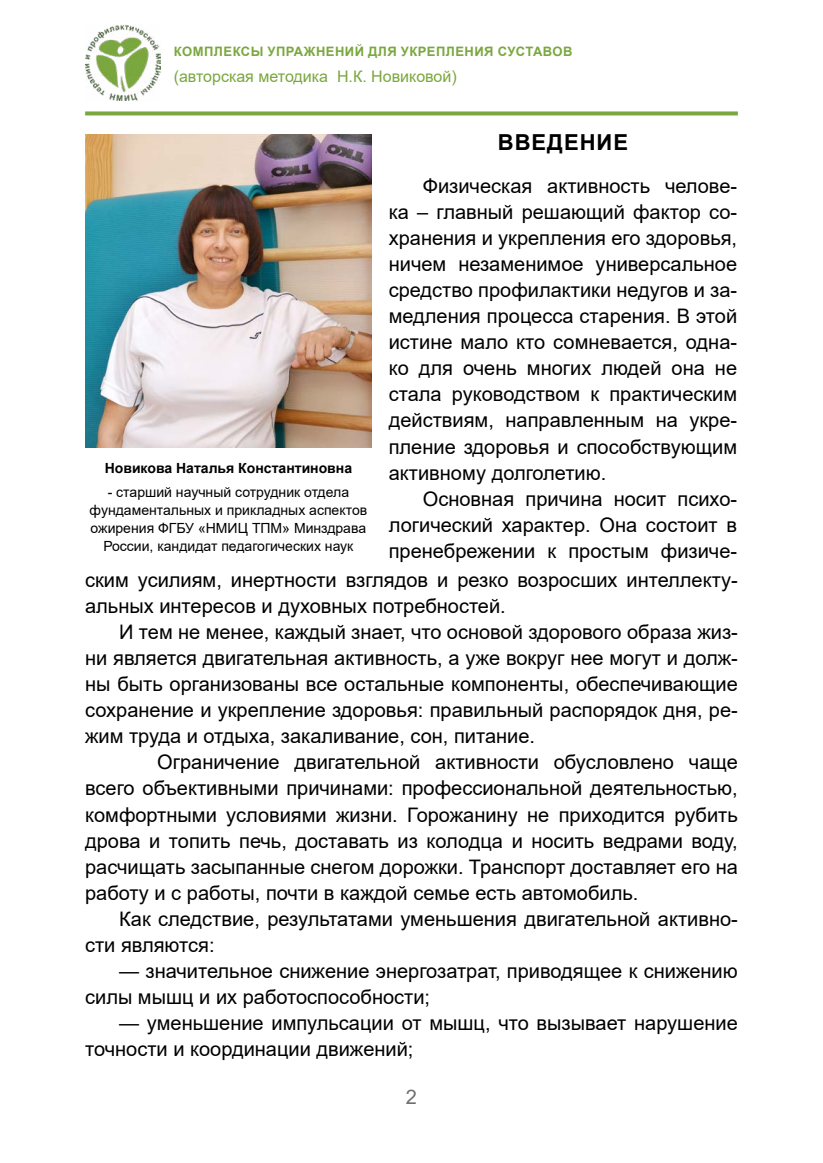
<style>
.page{position:relative;width:823px;height:1163px;background:#fff}
.page>*{position:absolute;margin:0;border:0;box-sizing:border-box;transform-origin:0 0}
.t1{font:700 22px "Arial";letter-spacing:.045em;color:#000}
.t2{font:20px/26px "Arial";color:#000}
.t3{font:20px "Arial";color:#706f6f}
.t4{font:16px "Arial";color:#7aa73e}
.t5{font:14px/18px "Arial";color:#000;text-align:center}
.t6{font:700 14px "Arial";color:#000}
.t7{font:700 13px "Arial";letter-spacing:.035em;color:#7aa73e}
</style>
<div class="page">
<img style="left:85px;top:24px;width:75px;height:77px">
<svg style="left:85px;top:111px;width:652px;height:4px;background:#89b154"></svg>
<img style="left:85px;top:134px;width:286px;height:313px">
<p class="t7" style="left:174px;top:42px;width:400px">КОМПЛЕКСЫ УПРАЖНЕНИЙ ДЛЯ УКРЕПЛЕНИЯ СУСТАВОВ</p>
<p class="t4" style="left:173px;top:65px;width:284px">(авторская методика Н.К. Новиковой)</p>
<p class="t6" style="left:105px;top:458px;width:249px">Новикова Наталья Константиновна</p>
<p class="t5" style="left:90px;top:483px;width:279px">- старший научный сотрудник отдела фундаментальных и прикладных аспектов ожирения ФГБУ «НМИЦ ТПМ» Минздрава России, кандидат педагогических наук</p>
<p class="t1" style="left:497px;top:127px;width:132px">ВВЕДЕНИЕ</p>
<p class="t2" style="left:388px;top:173px;width:350px;text-align:justify;text-indent:34px">Физическая активность челове&shy;ка – главный решающий фактор со&shy;хранения и укрепления его здоровья, ничем незаменимое универсальное средство профилактики недугов и за&shy;медления процесса старения. В этой истине мало кто сомневается, одна&shy;ко для очень многих людей она не стала руководством к практическим действиям, направленным на укре&shy;пление здоровья и способствующим активному долголетию.</p>
<p class="t2" style="left:388px;top:485px;width:350px;text-align:justify;text-indent:34px">Основная причина носит психо&shy;логический характер. Она состоит в пренебрежении к простым физиче-</p>
<p class="t2" style="left:85px;top:567px;width:653px">ским усилиям, инертности взглядов и резко возросших интеллекту&shy;альных интересов и духовных потребностей.</p>
<p class="t2" style="left:85px;top:619px;width:653px;text-align:justify;text-indent:34px">И тем не менее, каждый знает, что основой здорового образа жиз&shy;ни является двигательная активность, а уже вокруг нее могут и долж&shy;ны быть организованы все остальные компоненты, обеспечивающие сохранение и укрепление здоровья: правильный распорядок дня, ре&shy;жим труда и отдыха, закаливание, сон, питание.</p>
<p class="t2" style="left:85px;top:749px;width:653px;text-align:justify;text-indent:72px">Ограничение двигательной активности обусловлено чаще всего объективными причинами: профессиональной деятельностью, комфортными условиями жизни. Горожанину не приходится рубить дрова и топить печь, доставать из колодца и носить ведрами воду, расчищать засыпанные снегом дорожки. Транспорт доставляет его на работу и с работы, почти в каждой семье есть автомобиль.</p>
<p class="t2" style="left:85px;top:905px;width:653px;text-indent:34px">Как следствие, результатами уменьшения двигательной активно&shy;сти являются:</p>
<p class="t2" style="left:85px;top:957px;width:653px;text-indent:34px">— значительное снижение энергозатрат, приводящее к снижению силы мышц и их работоспособности;</p>
<p class="t2" style="left:85px;top:1009px;width:653px;text-indent:34px">— уменьшение импульсации от мышц, что вызывает нарушение точности и координации движений;</p>
<p class="t3" style="left:405px;top:1082px;width:13px">2</p>
</div>
